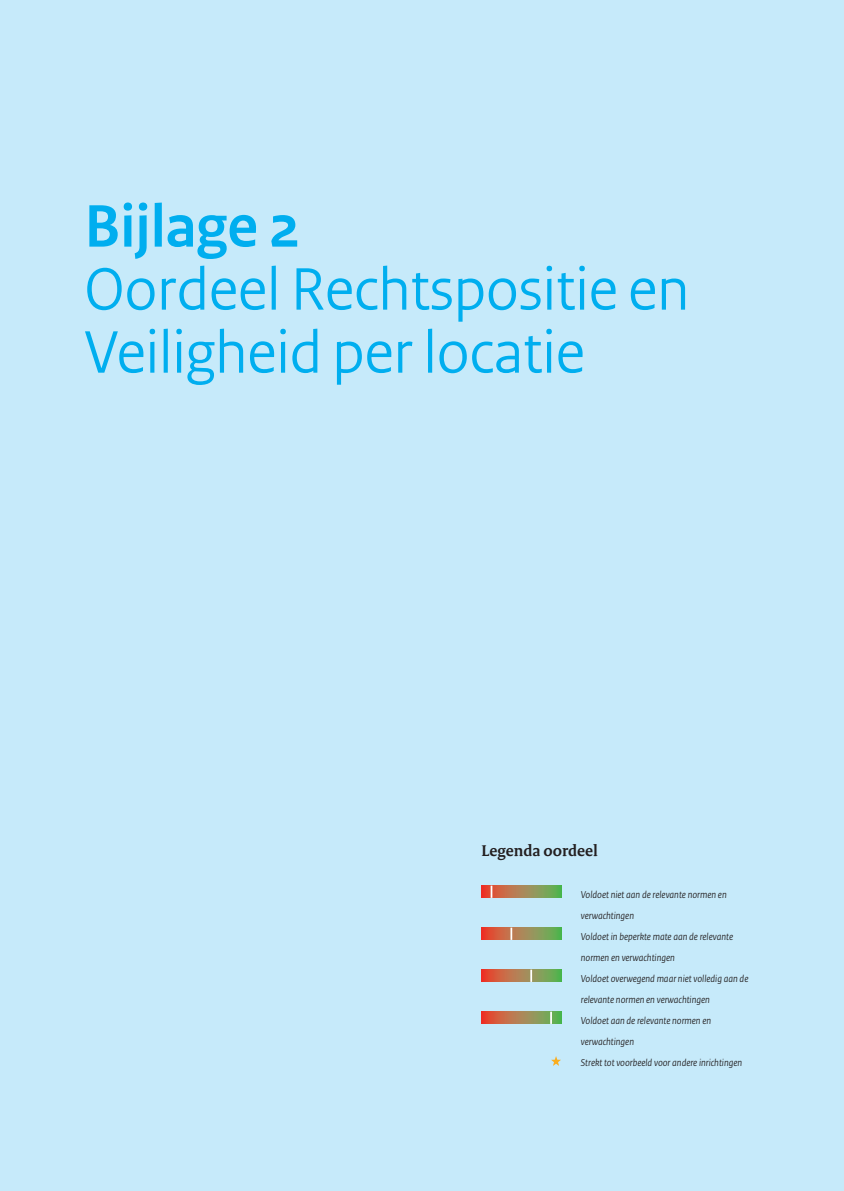
<style>
.page{position:relative;width:844px;height:1191px;background:#fff}
.page>*{position:absolute;margin:0;border:0;box-sizing:border-box;transform-origin:0 0}
.t1{font:63px/63px "Rijksoverheid Sans";color:#00aeef}
.t2{font:700 63px "Rijksoverheid Sans";color:#00aeef}
.t3{font:700 16.62px "Rijksoverheid Serif";color:#231f20}
.t4{font:italic 10.5px/21px "Rijksoverheid Sans";color:#231f20}
</style>
<div class="page">
<div style="left:0;top:0;width:843px;height:1191px;background:#c6eafa"></div>
<svg style="left:481px;top:885px;width:80px;height:13px"></svg>
<svg style="left:490px;top:885px;width:2px;height:13px"></svg>
<svg style="left:481px;top:927px;width:80px;height:13px"></svg>
<svg style="left:510px;top:927px;width:2px;height:13px"></svg>
<svg style="left:481px;top:969px;width:80px;height:13px"></svg>
<svg style="left:530px;top:969px;width:2px;height:13px"></svg>
<svg style="left:481px;top:1011px;width:80px;height:13px"></svg>
<svg style="left:550px;top:1011px;width:2px;height:13px"></svg>
<svg style="left:551px;top:1056px;width:10px;height:10px"></svg>
<h1 class="t2" style="left:84px;top:191px;width:218px">Bijlage 2</h1>
<h1 class="t1" style="left:84px;top:258px;width:606px">Oordeel Rechtspositie en<br>Veiligheid per locatie</h1>
<h2 class="t3" style="left:481px;top:840px;width:118px">Legenda oordeel</h2>
<p class="t4" style="left:580px;top:884px;width:169px">Voldoet niet aan de relevante normen en verwachtingen<br>Voldoet in beperkte mate aan de relevante normen en verwachtingen<br>Voldoet overwegend maar niet volledig aan de relevante normen en verwachtingen<br>Voldoet aan de relevante normen en verwachtingen<br>Strekt tot voorbeeld voor andere inrichtingen</p>
</div>
